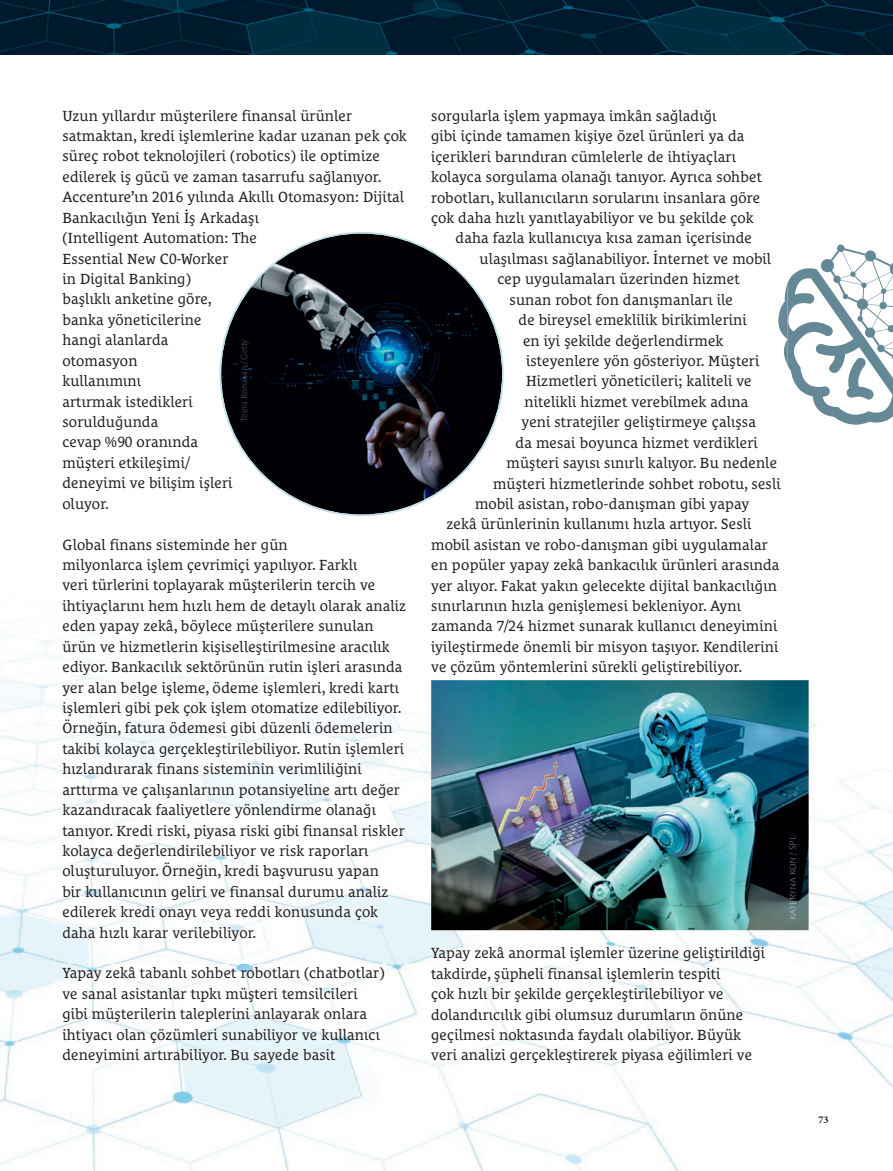
<style>
.page{position:relative;width:893px;height:1171px;background:#fff}
.page>*{position:absolute;margin:0;border:0;box-sizing:border-box;transform-origin:0 0}
.t1{font:15px/20.4px "Le Monde Courrier Pro";letter-spacing:.01em;color:#231f20}
.t2{font:700 10.35px "Minion Pro";color:#231f20}
.t3{font:300 9px "Le Monde Sans Pro";letter-spacing:-.02em;color:#4a485a}
.t4{font:300 9px "Le Monde Sans Pro";letter-spacing:-.02em;color:#696775}
.t5{font:300 9px "Le Monde Sans Pro";color:#999da0}
.s1{color:#b0b8b7}
.s2{color:#666b76}
.s3{color:#6a6675}
.s4{color:#6a6476}
</style>
<div class="page">
<img style="left:0;top:640px;width:81px;height:525px">
<img style="left:787px;top:680px;width:106px;height:408px">
<img style="left:81px;top:1070px;width:598px;height:100px">
<img style="left:56px;top:640px;width:365px;height:430px">
<img style="left:421px;top:731px;width:52px;height:339px">
<img style="left:473px;top:930px;width:314px;height:140px">
<svg style="left:219px;top:232px;width:285px;height:284px;fill:#000005"></svg>
<img style="left:431px;top:680px;width:377px;height:250px">
<img style="left:789px;top:835px;width:8px;height:84px">
<img style="left:240px;top:339px;width:9px;height:83px">
<img style="left:0;top:0;width:893px;height:55px">
<img style="left:778px;top:285px;width:9px;height:79px">
<svg style="left:787px;top:244px;width:106px;height:180px"></svg>
<p class="t1" style="left:62px;top:106px;width:346px">Uzun yıllardır müşterilere finansal ürünler satmaktan, kredi işlemlerine kadar uzanan pek çok süreç robot teknolojileri (robotics) ile optimize edilerek iş gücü ve zaman tasarrufu sağlanıyor.<br>Accenture’ın 2016 yılında Akıllı Otomasyon: Dijital<br>Bankacılığın Yeni İş Arkadaşı<br>(Intelligent Automation: The<br>Essential New C0-Worker<br>in Digital Banking)<br>başlıklı anketine göre,<br>banka yöneticilerine<br>hangi alanlarda<br>otomasyon<br>kullanımını<br>artırmak istedikleri<br>sorulduğunda<br>cevap %90 oranında<br>müşteri etkileşimi/<br>deneyimi ve bilişim işleri<br>oluyor.</p>
<p class="t1" style="left:62px;top:535px;width:345px">Global finans sisteminde her gün<br>milyonlarca işlem çevrimiçi yapılıyor. Farklı<br>veri türlerini toplayarak müşterilerin tercih ve ihtiyaçlarını hem hızlı hem de detaylı olarak analiz eden yapay zekâ, böylece müşterilere sunulan ürün ve hizmetlerin kişiselleştirilmesine aracılık ediyor. Bankacılık sektörünün rutin işleri arasında yer alan belge işleme, ödeme işlemleri, kredi kartı işlemleri gibi pek çok işlem otomatize edilebiliyor.<br>Örneğin, fatura ödemesi gibi düzenli ödemelerin takibi kolayca gerçekleştirilebiliyor. Rutin işlemleri hızlandırarak finans sisteminin verimliliğini arttırma ve çalışanlarının potansiyeline artı değer kazandıracak faaliyetlere yönlendirme olanağı tanıyor. Kredi riski, piyasa riski gibi finansal riskler kolayca değerlendirilebiliyor ve risk raporları oluşturuluyor. Örneğin, kredi başvurusu yapan<br>bir kullanıcının geliri ve finansal durumu analiz edilerek kredi onayı veya reddi konusunda çok daha hızlı karar verilebiliyor.</p>
<p class="t1" style="left:62px;top:963px;width:324px">Yapay zekâ tabanlı sohbet robotları (chatbotlar) ve sanal asistanlar tıpkı müşteri temsilcileri gibi müşterilerin taleplerini anlayarak onlara ihtiyacı olan çözümleri sunabiliyor ve kullanıcı deneyimini artırabiliyor. Bu sayede basit</p>
<p class="t3" style="left:240px;top:422px;width:84px;rotate:-90deg">Teera Konakan / Getty</p>
<p class="t1" style="left:431px;top:106px;width:287px">sorgularla işlem yapmaya imkân sağladığı</p>
<p class="t1" style="left:431px;top:127px;width:315px">gibi içinde tamamen kişiye özel ürünleri ya da</p>
<p class="t1" style="left:431px;top:147px;width:306px">içerikleri barındıran cümlelerle de ihtiyaçları</p>
<p class="t1" style="left:431px;top:168px;width:332px">kolayca sorgulama olanağı tanıyor. Ayrıca sohbet</p>
<p class="t1" style="left:431px;top:188px;width:330px">robotları, kullanıcıların sorularını insanlara göre</p>
<p class="t1" style="left:431px;top:208px;width:324px">çok daha hızlı yanıtlayabiliyor ve bu şekilde çok</p>
<p class="t1" style="left:455px;top:229px;width:298px">daha fazla kullanıcıya kısa zaman içerisinde</p>
<p class="t1" style="left:479px;top:249px;width:293px">ulaşılması sağlanabiliyor. İnternet ve mobil</p>
<p class="t1" style="left:497px;top:270px;width:244px">cep uygulamaları üzerinden hizmet</p>
<p class="t1" style="left:509px;top:290px;width:225px">sunan robot fon danışmanları ile</p>
<p class="t1" style="left:518px;top:310px;width:230px">de bireysel emeklilik birikimlerini</p>
<p class="t1" style="left:523px;top:331px;width:202px">en iyi şekilde değerlendirmek</p>
<p class="t1" style="left:526px;top:351px;width:235px">isteyenlere yön gösteriyor. Müşteri</p>
<p class="t1" style="left:526px;top:372px;width:227px">Hizmetleri yöneticileri; kaliteli ve</p>
<p class="t1" style="left:524px;top:392px;width:225px">nitelikli hizmet verebilmek adına</p>
<p class="t1" style="left:521px;top:413px;width:236px">yeni stratejiler geliştirmeye çalışsa</p>
<p class="t1" style="left:515px;top:433px;width:244px">da mesai boyunca hizmet verdikleri</p>
<p class="t1" style="left:506px;top:453px;width:272px">müşteri sayısı sınırlı kalıyor. Bu nedenle</p>
<p class="t1" style="left:493px;top:474px;width:289px">müşteri hizmetlerinde sohbet robotu, sesli</p>
<p class="t1" style="left:475px;top:494px;width:276px">mobil asistan, robo-danışman gibi yapay</p>
<p class="t1" style="left:446px;top:515px;width:306px">zekâ ürünlerinin kullanımı hızla artıyor. Sesli</p>
<p class="t1" style="left:431px;top:535px;width:338px">mobil asistan ve robo-danışman gibi uygulamalar</p>
<p class="t1" style="left:431px;top:555px;width:350px">en popüler yapay zekâ bankacılık ürünleri arasında</p>
<p class="t1" style="left:431px;top:576px;width:347px">yer alıyor. Fakat yakın gelecekte dijital bankacılığın</p>
<p class="t1" style="left:431px;top:596px;width:311px">sınırlarının hızla genişlemesi bekleniyor. Aynı</p>
<p class="t1" style="left:431px;top:617px;width:348px">zamanda 7/24 hizmet sunarak kullanıcı deneyimini</p>
<p class="t1" style="left:431px;top:637px;width:349px">iyileştirmede önemli bir misyon taşıyor. Kendilerini</p>
<p class="t1" style="left:431px;top:658px;width:313px">ve çözüm yöntemlerini sürekli geliştirebiliyor.</p>
<p class="t1" style="left:431px;top:943px;width:335px">Yapay zekâ anormal işlemler üzerine geliştirildiği takdirde, şüpheli finansal işlemlerin tespiti<br>çok hızlı bir şekilde gerçekleştirilebiliyor ve dolandırıcılık gibi olumsuz durumların önüne geçilmesi noktasında faydalı olabiliyor. Büyük veri analizi gerçekleştirerek piyasa eğilimleri ve</p>
<p class="t4" style="left:789px;top:920px;width:86px;rotate:-90deg"><span class="s1">KAT</span> RYNA O<span class="s2">K</span> <span class="s3">N</span> <span class="s4">/ SPL</span></p>
<p class="t5" style="left:789px;top:904px;width:7px;rotate:-90deg">E</p>
<p class="t2" style="left:818px;top:1112px;width:12px">73</p>
</div>
